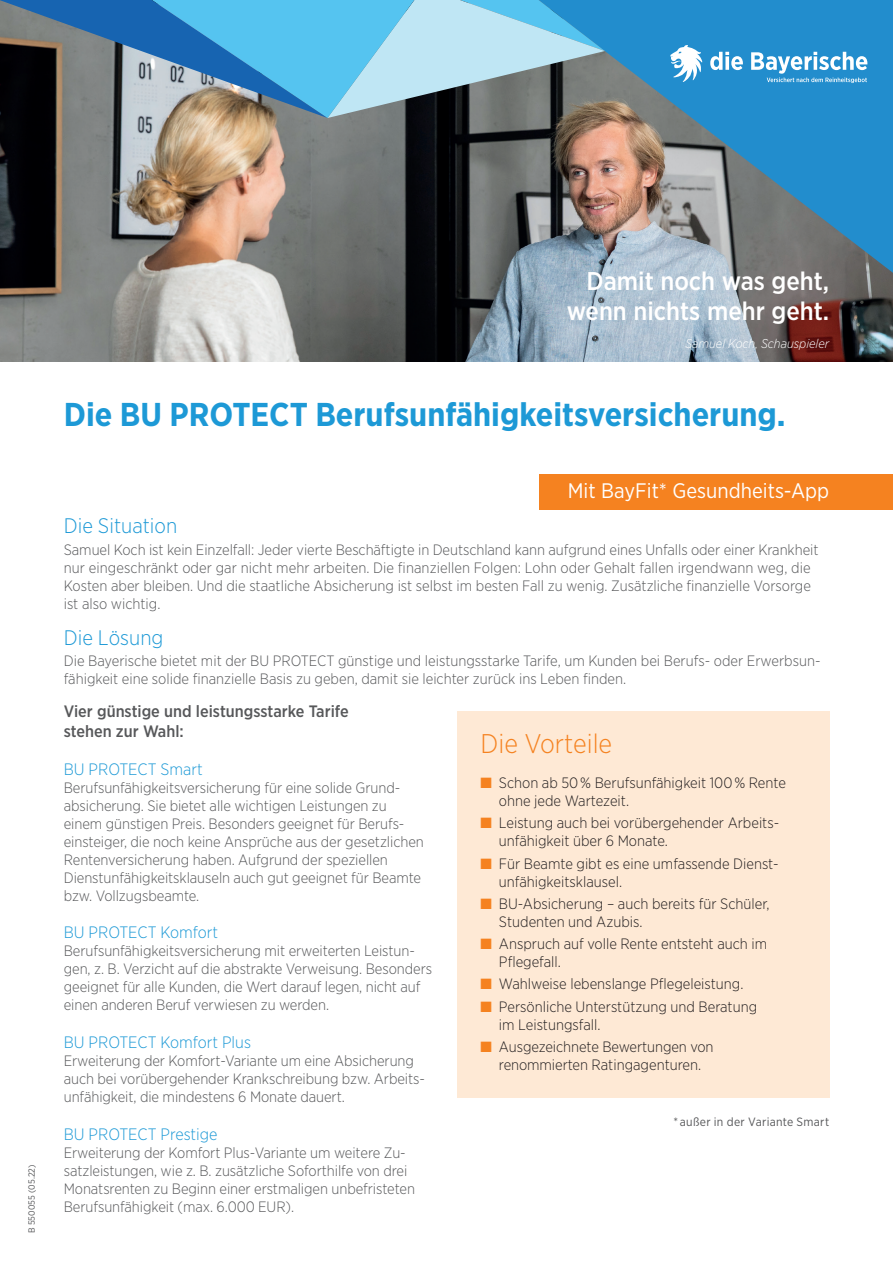
<style>
.page{position:relative;width:893px;height:1263px;background:#fff}
.page>*{position:absolute;margin:0;border:0;box-sizing:border-box;transform-origin:0 0}
.t1{font:700 33px "Gotham Narrow";color:#1d99d6}
.Subline{font:300 27px "Gotham Narrow";color:#f58220}
.t2{font:500 25.65px/30.8px "Gotham Narrow";color:#fff;text-align:right}
.Subline-2{font:21px "Gotham Narrow";color:#fff}
.Subline-3{font:300 21px "Gotham Narrow";color:#1d99d6}
.Subline-4{font:300 16.5px "Gotham Narrow";color:#1d99d6}
.Copy{font:500 16.5px/19.8px "Gotham Narrow";color:#57585a}
.Copy-2{font:300 15px/18px "Gotham Narrow";letter-spacing:-.005em;color:#57585a}
.Copy-3{font:300 15px/18px "Gotham Narrow";color:#231f20}
.Subline-5{font:300 15px/18px "Gotham Narrow";color:#57585a}
.t3{font:italic 300 12.75px "Gotham Narrow";color:#fff}
.Fließtext_Bulletpoin{font:12px "Gotham Narrow";letter-spacing:.025em;color:#57585a}
.Einleitungstext{font:9px "Gotham Narrow";color:#57585a}
.s1{color:#f58220}
</style>
<div class="page">
<div style="left:457px;top:711px;width:372px;height:387px;background:#fee9d5"></div>
<img style="left:0;top:118px;width:893px;height:244px">
<svg style="left:539px;top:0;width:354px;height:273px;background:#598ba9"></svg>
<svg style="left:0;top:0;width:605px;height:118px;background:#6b9ab2"></svg>
<svg style="left:710px;top:52px;width:33px;height:18px"></svg>
<svg style="left:751px;top:52px;width:116px;height:31px"></svg>
<svg style="left:670px;top:45px;width:33px;height:37px"></svg>
<div style="left:540px;top:474px;width:353px;height:35px;background:#f58220"></div>
<p class="Einleitungstext" style="left:26px;top:1233px;width:70px;rotate:-90deg">B 550055 (05.22)</p>
<p class="t2" style="left:567px;top:265px;width:264px">Damit noch was geht, wenn nichts mehr geht.</p>
<p class="t3" style="left:685px;top:336px;width:145px">Samuel Koch, Schauspieler</p>
<p class="t1" style="left:64px;top:393px;width:723px">Die BU PROTECT Berufsunfähigkeitsversicherung.</p>
<p class="Subline-2" style="left:568px;top:478px;width:263px">Mit BayFit* Gesundheits-App</p>
<p class="Subline-3" style="left:64px;top:513px;width:115px">Die Situation</p>
<p class="Subline-5" style="left:64px;top:540px;width:756px">Samuel Koch ist kein Einzelfall: Jeder vierte Beschäftigte in Deutschland kann aufgrund eines Unfalls oder einer Krankheit nur eingeschränkt oder gar nicht mehr arbeiten. Die finanziellen Folgen: Lohn oder Gehalt fallen irgendwann weg, die Kosten aber bleiben. Und die staatliche Absicherung ist selbst im besten Fall zu wenig. Zusätzliche finanzielle Vorsorge ist also wichtig.</p>
<p class="Subline-3" style="left:64px;top:624px;width:101px">Die Lösung</p>
<p class="Copy-2" style="left:64px;top:651px;width:758px">Die Bayerische bietet mit der BU PROTECT günstige und leistungsstarke Tarife, um Kunden bei Berufs- oder Erwerbsun&shy;fähigkeit eine solide finanzielle Basis zu geben, damit sie leichter zurück ins Leben finden.</p>
<p class="Copy" style="left:64px;top:701px;width:286px">Vier günstige und leistungsstarke Tarife stehen zur Wahl:</p>
<p class="Subline-4" style="left:64px;top:759px;width:140px">BU PROTECT Smart</p>
<p class="Copy-2" style="left:64px;top:778px;width:362px">Berufsunfähigkeitsversicherung für eine solide Grund&shy;absicherung. Sie bietet alle wichtigen Leistungen zu einem günstigen Preis. Besonders geeignet für Berufs&shy;einsteiger, die noch keine Ansprüche aus der gesetzlichen Rentenversicherung haben. Aufgrund der speziellen Dienstunfähigkeitsklauseln auch gut geeignet für Beamte bzw. Vollzugsbeamte.</p>
<p class="Subline-4" style="left:64px;top:922px;width:156px">BU PROTECT Komfort</p>
<p class="Copy-2" style="left:64px;top:942px;width:370px">Berufsunfähigkeitsversicherung mit erweiterten Leistun&shy;gen, z. B. Verzicht auf die abstrakte Verweisung. Besonders geeignet für alle Kunden, die Wert darauf legen, nicht auf einen anderen Beruf verwiesen zu werden.</p>
<p class="Subline-4" style="left:64px;top:1032px;width:189px">BU PROTECT Komfort Plus</p>
<p class="Copy-2" style="left:64px;top:1051px;width:363px">Erweiterung der Komfort-Variante um eine Absicherung auch bei vorübergehender Krankschreibung bzw. Arbeits&shy;unfähigkeit, die mindestens 6 Monate dauert.</p>
<p class="Subline-4" style="left:64px;top:1124px;width:155px">BU PROTECT Prestige</p>
<p class="Copy-2" style="left:64px;top:1143px;width:353px">Erweiterung der Komfort Plus-Variante um weitere Zu&shy;satzleistungen, wie z. B. zusätzliche Soforthilfe von drei Monatsrenten zu Beginn einer erstmaligen unbefristeten Berufsunfähigkeit (max. 6.000 EUR).</p>
<p class="Subline" style="left:480px;top:727px;width:133px">Die Vorteile</p>
<p class="Copy-3" style="left:499px;top:773px;width:289px;text-indent:-18px"><span class="s1">■</span> Schon ab 50 % Berufsunfähigkeit 100 % Rente ohne jede Wartezeit.</p>
<p class="Copy-3" style="left:499px;top:814px;width:282px;text-indent:-18px"><span class="s1">■</span> Leistung auch bei vorübergehender Arbeits&shy;unfähigkeit über 6 Monate.</p>
<p class="Copy-3" style="left:499px;top:854px;width:281px;text-indent:-18px"><span class="s1">■</span> Für Beamte gibt es eine umfassende Dienst&shy;unfähigkeitsklausel.</p>
<p class="Copy-3" style="left:499px;top:894px;width:272px;text-indent:-18px"><span class="s1">■</span> BU-Absicherung – auch bereits für Schüler,<br>Studenten und Azubis.</p>
<p class="Copy-3" style="left:499px;top:934px;width:270px;text-indent:-18px"><span class="s1">■</span> Anspruch auf volle Rente entsteht auch im<br>Pflegefall.</p>
<p class="Copy-3" style="left:480px;top:975px;width:264px"><span class="s1">■</span> Wahlweise lebenslange Pflegeleistung.</p>
<p class="Copy-3" style="left:499px;top:997px;width:260px;text-indent:-18px"><span class="s1">■</span> Persönliche Unterstützung und Beratung im Leistungsfall.</p>
<p class="Copy-3" style="left:480px;top:1037px;width:235px;text-align:center"><span class="s1">■</span> Ausgezeichnete Bewertungen von renommierten Ratingagenturen.</p>
<p class="Fließtext_Bulletpoin" style="left:673px;top:1114px;width:157px">* außer in der Variante Smart</p>
</div>
